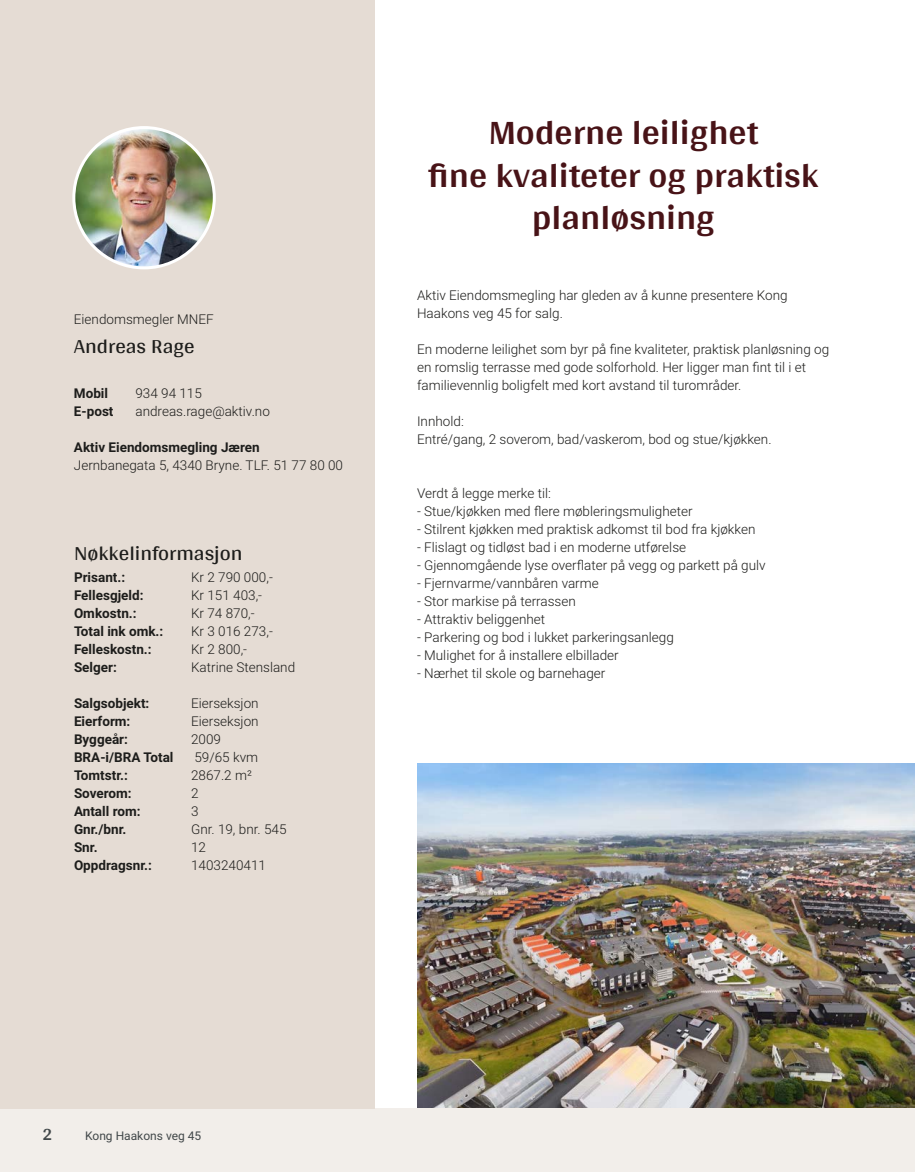
<style>
.page{position:relative;width:915px;height:1172px;background:#fff}
.page>*{position:absolute;margin:0;border:0;box-sizing:border-box;transform-origin:0 0}
.t1{font:700 36px/42px "Arya";color:#481317;text-align:center}
.t2{font:21px "Arya";color:#1d1d1b}
.t3{font:700 18px "Arya";color:#414749}
.t4{font:300 13.5px/18px "Roboto Vitec";color:#1d1d1b}
.t5{font:700 13.5px "Roboto Vitec";color:#1d1d1b}
.t6{font:12px "Roboto Vitec";color:#414749}
</style>
<div class="page">
<div style="left:0;top:1108px;width:914px;height:64px;background:#f2eeea"></div>
<div style="left:0;top:0;width:374px;height:1108px;background:#e5dcd4"></div>
<img style="left:74px;top:128px;width:140px;height:140px;border-radius:70px">
<div style="left:72px;top:126px;width:144px;height:143px;border:3px solid #fff;border-radius:50%"></div>
<img style="left:417px;top:764px;width:497px;height:344px">
<p class="t4" style="left:74px;top:309px;width:141px">Eiendomsmegler MNEF</p>
<h2 class="t2" style="left:74px;top:333px;width:122px">Andreas Rage</h2>
<p class="t5" style="left:74px;top:384px;width:36px">Mobil</p>
<p class="t4" style="left:135px;top:384px;width:68px">934 94 115</p>
<p class="t5" style="left:74px;top:402px;width:41px">E‑post</p>
<p class="t4" style="left:135px;top:402px;width:136px">andreas.rage@aktiv.no</p>
<p class="t5" style="left:74px;top:438px;width:187px">Aktiv Eiendomsmegling Jæren</p>
<p class="t4" style="left:74px;top:456px;width:270px">Jernbanegata 5, 4340 Bryne. TLF. 51 77 80 00</p>
<h2 class="t2" style="left:74px;top:541px;width:170px">Nøkkelinformasjon</h2>
<p class="t5" style="left:74px;top:568px;width:53px">Prisant.:</p>
<p class="t4" style="left:191px;top:568px;width:83px">Kr 2 790 000,‑</p>
<p class="t5" style="left:74px;top:586px;width:71px">Fellesgjeld:</p>
<p class="t4" style="left:191px;top:586px;width:72px">Kr 151 403,‑</p>
<p class="t5" style="left:74px;top:604px;width:64px">Omkostn.:</p>
<p class="t4" style="left:191px;top:604px;width:65px">Kr 74 870,‑</p>
<p class="t5" style="left:74px;top:622px;width:91px">Total ink omk.:</p>
<p class="t4" style="left:191px;top:622px;width:83px">Kr 3 016 273,‑</p>
<p class="t5" style="left:74px;top:640px;width:79px">Felleskostn.:</p>
<p class="t4" style="left:191px;top:640px;width:57px">Kr 2 800,‑</p>
<p class="t5" style="left:74px;top:658px;width:44px">Selger:</p>
<p class="t4" style="left:191px;top:658px;width:106px">Katrine Stensland</p>
<p class="t5" style="left:74px;top:694px;width:77px">Salgsobjekt:</p>
<p class="t4" style="left:191px;top:694px;width:69px">Eierseksjon</p>
<p class="t5" style="left:74px;top:712px;width:58px">Eierform:</p>
<p class="t4" style="left:191px;top:712px;width:69px">Eierseksjon</p>
<p class="t5" style="left:74px;top:730px;width:55px">Byggeår:</p>
<p class="t4" style="left:191px;top:730px;width:31px">2009</p>
<p class="t5" style="left:74px;top:748px;width:101px">BRA‑i/BRA Total</p>
<p class="t4" style="left:194px;top:748px;width:65px">59/65 kvm</p>
<p class="t5" style="left:74px;top:766px;width:55px">Tomtstr.:</p>
<p class="t4" style="left:191px;top:766px;width:62px">2867.2 m²</p>
<p class="t5" style="left:74px;top:784px;width:59px">Soverom:</p>
<p class="t4" style="left:191px;top:784px;width:9px">2</p>
<p class="t5" style="left:74px;top:802px;width:68px">Antall rom:</p>
<p class="t4" style="left:191px;top:802px;width:9px">3</p>
<p class="t5" style="left:74px;top:820px;width:54px">Gnr./bnr.</p>
<p class="t4" style="left:191px;top:820px;width:97px">Gnr. 19, bnr. 545</p>
<p class="t5" style="left:74px;top:838px;width:25px">Snr.</p>
<p class="t4" style="left:191px;top:838px;width:16px">12</p>
<p class="t5" style="left:74px;top:856px;width:79px">Oppdragsnr.:</p>
<p class="t4" style="left:191px;top:856px;width:76px">1403240411</p>
<h1 class="t1" style="left:428px;top:111px;width:392px">Moderne leilighet<br>fine kvaliteter og praktisk planløsning</h1>
<p class="t4" style="left:417px;top:286px;width:372px">Aktiv Eiendomsmegling har gleden av å kunne presentere Kong<br>Haakons veg 45 for salg.</p>
<p class="t4" style="left:417px;top:340px;width:413px">En moderne leilighet som byr på fine kvaliteter, praktisk planløsning og en romslig terrasse med gode solforhold. Her ligger man fint til i et familievennlig boligfelt med kort avstand til turområder.</p>
<p class="t4" style="left:417px;top:412px;width:356px">Innhold:<br>Entré/gang, 2 soverom, bad/vaskerom, bod og stue/kjøkken.</p>
<p class="t4" style="left:417px;top:484px;width:350px">Verdt å legge merke til:<br>‑ Stue/kjøkken med flere møbleringsmuligheter<br>‑ Stilrent kjøkken med praktisk adkomst til bod fra kjøkken<br>‑ Flislagt og tidløst bad i en moderne utførelse<br>‑ Gjennomgående lyse overflater på vegg og parkett på gulv ‑ Fjernvarme/vannbåren varme<br>‑ Stor markise på terrassen<br>‑ Attraktiv beliggenhet<br>‑ Parkering og bod i lukket parkeringsanlegg<br>‑ Mulighet for å installere elbillader<br>‑ Nærhet til skole og barnehager</p>
<h3 class="t3" style="left:43px;top:1123px;width:11px">2</h3>
<p class="t6" style="left:85px;top:1127px;width:118px">Kong Haakons veg 45</p>
</div>
